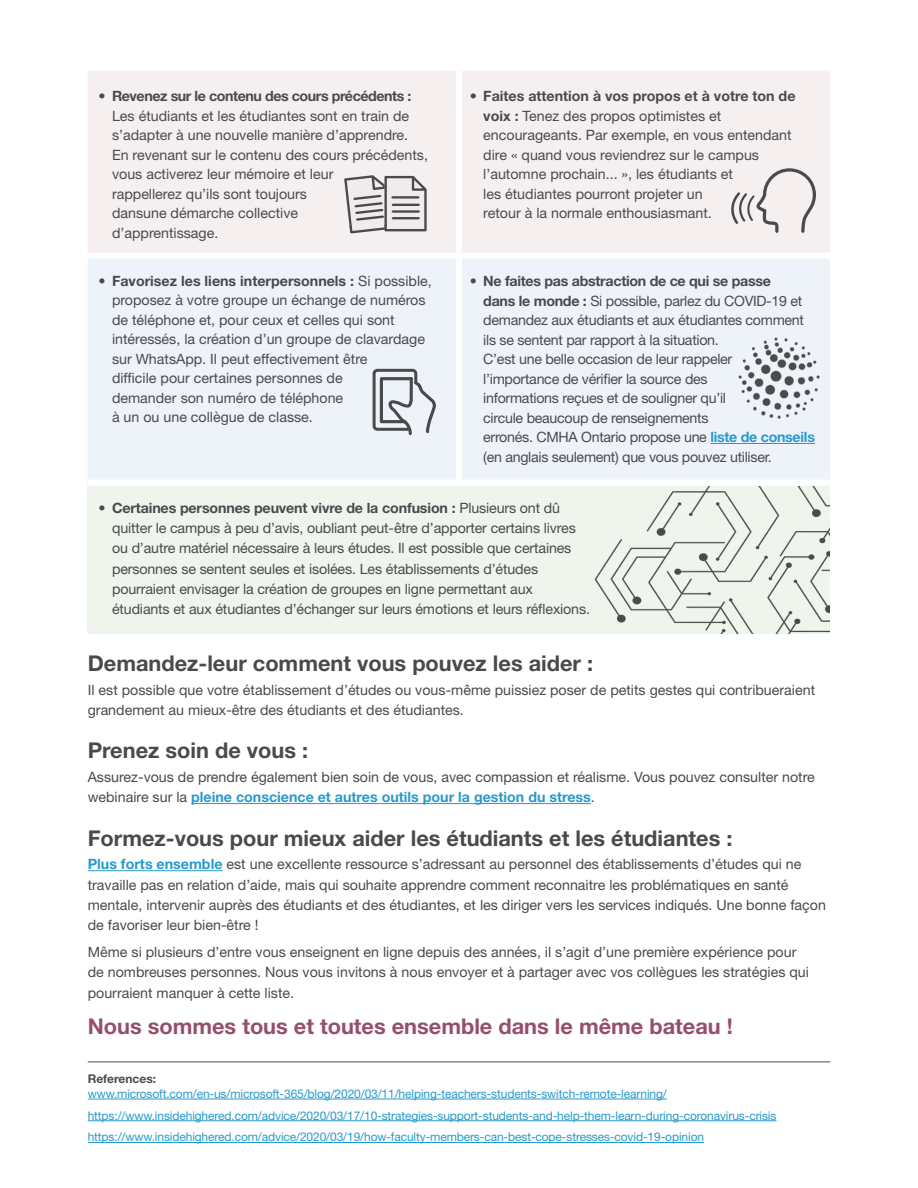
<style>
.page{position:relative;width:918px;height:1188px;background:#fff}
.page>*{position:absolute;margin:0;border:0;box-sizing:border-box;transform-origin:0 0}
.t1{font:700 21.75px "Helvetica Neue LT Std";color:#4a4a4d}
.t2{font:700 21.75px "Helvetica Neue LT Std";color:#964e6d}
.t3{font:14.25px/19.5px "Helvetica Neue LT Std";color:#4a4a4d}
.t4{font:14.25px/19.5px "Helvetica Neue LT Std";letter-spacing:-.02em;color:#4a4a4d}
.t5{font:12px/21.8px "Helvetica Neue LT Std";letter-spacing:-.01em;color:#269acd}
.t6{font:700 12px "Helvetica Neue LT Std";color:#4a4a4d}
.s1{font-weight:700}
.s2{font-weight:700;color:#269acd}
</style>
<div class="page">
<div style="left:88px;top:71px;width:742px;height:182px;background:#f5eff0"></div>
<div style="left:88px;top:259px;width:742px;height:220px;background:#eef3f9"></div>
<div style="left:88px;top:483px;width:742px;height:151px;background:#eff5ed"></div>
<div style="left:456px;top:71px;width:6px;height:182px;background:#fff"></div>
<div style="left:456px;top:259px;width:6px;height:221px;background:#fff"></div>
<div style="left:88px;top:480px;width:371px;height:6px;background:#fff"></div>
<div style="left:459px;top:480px;width:371px;height:6px;background:#fff"></div>
<hr style="left:710px;top:443px;width:105px;height:1px;background:#269acd">
<hr style="left:191px;top:803px;width:400px;height:1px;background:#269acd">
<hr style="left:88px;top:870px;width:135px;height:1px;background:#269acd">
<svg style="left:344px;top:175px;width:83px;height:59px;background:#c3bfc0"></svg>
<svg style="left:726px;top:168px;width:90px;height:65px"></svg>
<svg style="left:371px;top:367px;width:66px;height:70px;background:#c4c7cd"></svg>
<img style="left:736px;top:333px;width:86px;height:88px">
<img style="left:594px;top:486px;width:236px;height:148px">
<hr style="left:88px;top:1099px;width:579px;height:1px;background:#269acd">
<hr style="left:88px;top:1120px;width:689px;height:1px;background:#269acd">
<hr style="left:88px;top:1142px;width:616px;height:1px;background:#269acd">
<hr style="left:88px;top:1062px;width:742px;height:1px;background:#4a4a4d">
<p class="t3" style="left:112px;top:86px;width:317px;text-indent:-13px">• <span class="s1">Revenez sur le contenu des cours précédents :<br></span>Les étudiants et les étudiantes sont en train de s’adapter à une nouvelle manière d’apprendre.<br>En revenant sur le contenu des cours précédents, vous activerez leur mémoire et leur<br>rappellerez qu’ils sont toujours<br>dansune démarche collective<br>d’apprentissage.</p>
<p class="t3" style="left:483px;top:86px;width:314px;text-indent:-13px">• <span class="s1">Faites attention à vos propos et à votre ton de voix :</span> Tenez des propos optimistes et encourageants. Par exemple, en vous entendant dire « quand vous reviendrez sur le campus l’automne prochain... », les étudiants et<br>les étudiantes pourront projeter un<br>retour à la normale enthousiasmant.</p>
<p class="t3" style="left:112px;top:271px;width:321px;text-indent:-13px">• <span class="s1">Favorisez les liens interpersonnels :</span> Si possible, proposez à votre groupe un échange de numéros de téléphone et, pour ceux et celles qui sont intéressés, la création d’un groupe de clavardage sur WhatsApp. Il peut effectivement être<br>difficile pour certaines personnes de<br>demander son numéro de téléphone<br>à un ou une collègue de classe.</p>
<p class="t4" style="left:483px;top:271px;width:333px;text-indent:-13px">• <span class="s1">Ne faites pas abstraction de ce qui se passe<br>dans le monde :</span> Si possible, parlez du COVID-19 et demandez aux étudiants et aux étudiantes comment ils se sentent par rapport à la situation.<br>C’est une belle occasion de leur rappeler<br>l’importance de vérifier la source des<br>informations reçues et de souligner qu’il<br>circule beaucoup de renseignements<br>erronés. CMHA Ontario propose une <span class="s2">liste de conseils </span>(en anglais seulement) que vous pouvez utiliser.</p>
<p class="t3" style="left:112px;top:498px;width:479px;line-height:20.2px;text-indent:-13px">• <span class="s1">Certaines personnes peuvent vivre de la confusion :</span> Plusieurs ont dû quitter le campus à peu d’avis, oubliant peut-être d’apporter certains livres ou d’autre matériel nécessaire à leurs études. Il est possible que certaines personnes se sentent seules et isolées. Les établissements d’études pourraient envisager la création de groupes en ligne permettant aux étudiants et aux étudiantes d’échanger sur leurs émotions et leurs réflexions.</p>
<h1 class="t1" style="left:88px;top:650px;width:507px">Demandez-leur comment vous pouvez les aider :</h1>
<p class="t3" style="left:88px;top:679px;width:729px;line-height:20.2px">Il est possible que votre établissement d’études ou vous-même puissiez poser de petits gestes qui contribueraient grandement au mieux-être des étudiants et des étudiantes.</p>
<h1 class="t1" style="left:88px;top:737px;width:222px">Prenez soin de vous :</h1>
<p class="t3" style="left:88px;top:767px;width:729px;line-height:20.2px">Assurez-vous de prendre également bien soin de vous, avec compassion et réalisme. Vous pouvez consulter notre webinaire sur la <span class="s2">pleine conscience et autres outils pour la gestion du stress</span>.</p>
<h1 class="t1" style="left:88px;top:824px;width:646px">Formez-vous pour mieux aider les étudiants et les étudiantes :</h1>
<p class="t3" style="left:88px;top:854px;width:740px;line-height:20.2px"><span class="s2">Plus forts ensemble</span> est une excellente ressource s’adressant au personnel des établissements d’études qui ne travaille pas en relation d’aide, mais qui souhaite apprendre comment reconnaitre les problématiques en santé mentale, intervenir auprès des étudiants et des étudiantes, et les diriger vers les services indiqués. Une bonne façon de favoriser leur bien-être !</p>
<p class="t3" style="left:88px;top:942px;width:723px;line-height:20.2px">Même si plusieurs d’entre vous enseignent en ligne depuis des années, il s’agit d’une première expérience pour de nombreuses personnes. Nous vous invitons à nous envoyer et à partager avec vos collègues les stratégies qui pourraient manquer à cette liste.</p>
<h1 class="t2" style="left:88px;top:1013px;width:647px">Nous sommes tous et toutes ensemble dans le même bateau !</h1>
<p class="t6" style="left:88px;top:1071px;width:70px">References:</p>
<p class="t5" style="left:88px;top:1083px;width:690px">www.microsoft.com/en-us/microsoft-365/blog/2020/03/11/helping-teachers-students-switch-remote-learning/ https://www.insidehighered.com/advice/2020/03/17/10-strategies-support-students-and-help-them-learn-during-coronavirus-crisis https://www.insidehighered.com/advice/2020/03/19/how-faculty-members-can-best-cope-stresses-covid-19-opinion</p>
</div>
